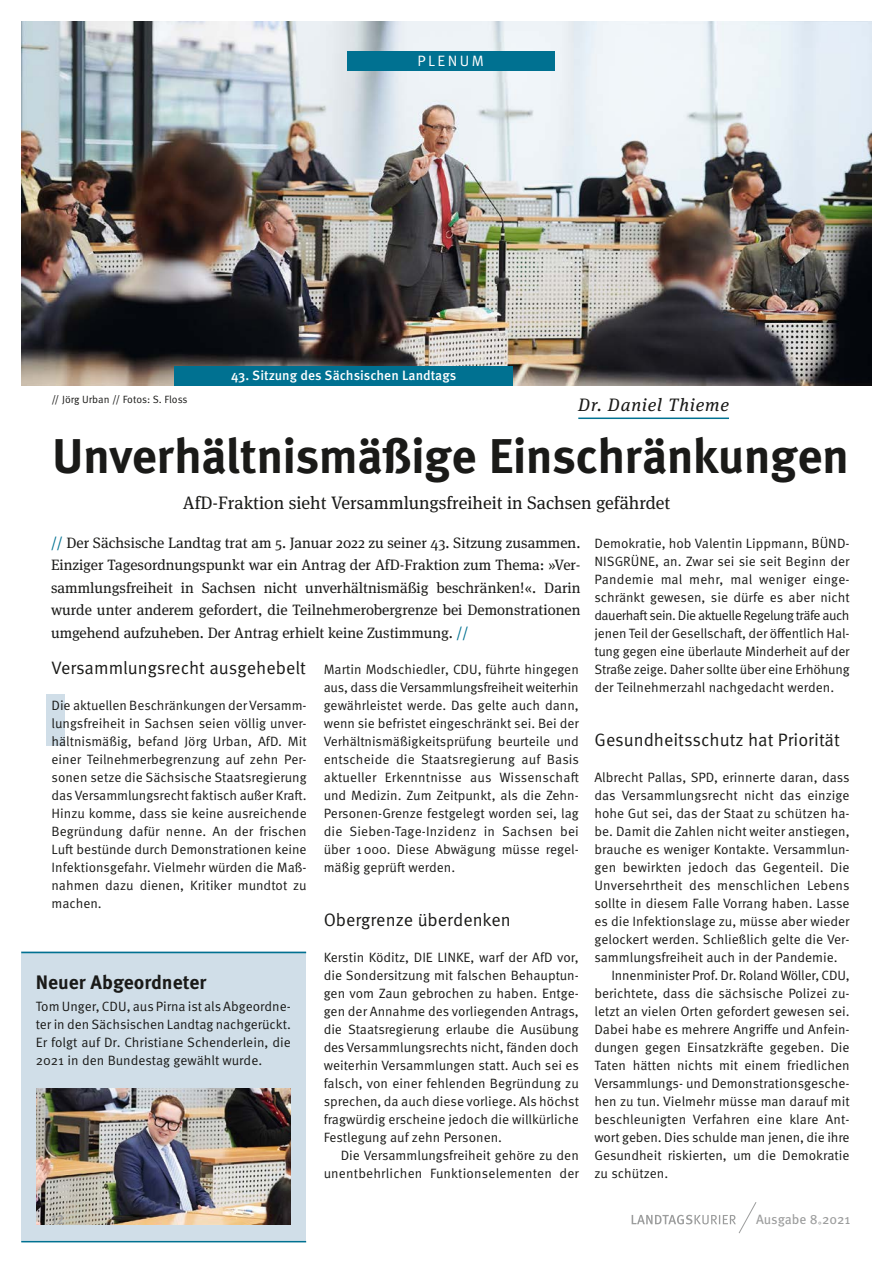
<style>
.page{position:relative;width:893px;height:1263px;background:#fff}
.page>*{position:absolute;margin:0;border:0;box-sizing:border-box;transform-origin:0 0}
.t1{font:700 48.75px "Meta Pro";letter-spacing:-.015em;color:#1a1a18}
.t2{font:700 19.5px "Meta Pro";color:#1a1a18}
.t3{font:18px "Meta Pro Norm";color:#1a1a18}
.t4{font:18px "Meta Serif Pro";color:#1a1a18}
.t5{font:italic 18px "Meta Serif Pro";letter-spacing:.05em;color:#1a1a18}
.t6{font:15px/22.5px "Meta Serif Pro";color:#1a1a18;text-align:justify}
.t7{font:15px "Meta Pro Norm";letter-spacing:.16em;color:#fff}
.t8{font:13.5px/18px "Meta Pro Norm";color:#1a1a18;text-align:justify}
.t9{font:500 13.5px "Meta Pro";color:#fff}
.t10{font:13.5px "Meta Pro";color:#9c9d9d}
.t11{font:500 13.5px "Meta Pro";color:#9c9d9d}
.t12{font:10.5px "Meta Pro Norm";color:#1a1a18}
.s1{color:#007191}
</style>
<div class="page">
<img style="left:21px;top:21px;width:851px;height:365px">
<div style="left:46px;top:695px;width:19px;height:51px;background:#d0dee8"></div>
<hr style="left:578px;top:417px;width:151px;height:2px;background:#007191">
<div style="left:174px;top:366px;width:339px;height:20px;background:#007191"></div>
<div style="left:21px;top:952px;width:285px;height:290px;background:#d0dee8"></div>
<img style="left:37px;top:1089px;width:254px;height:136px">
<hr style="left:21px;top:952px;width:285px;height:1px;background:#007191">
<hr style="left:21px;top:1241px;width:285px;height:1px;background:#007191">
<div style="left:347px;top:51px;width:207px;height:20px;background:#007191"></div>
<svg style="left:632px;top:1202px;width:125px;height:32px"></svg>
<p class="t7" style="left:418px;top:50px;width:68px">PLENUM</p>
<h1 class="t9" style="left:231px;top:365px;width:227px">43. Sitzung des Sächsischen Landtags</h1>
<p class="t12" style="left:52px;top:391px;width:138px">// Jörg Urban // Fotos: S. Floss</p>
<p class="t5" style="left:578px;top:391px;width:152px">Dr. Daniel Thieme</p>
<h2 class="t1" style="left:52px;top:417px;width:799px">Unverhältnismäßige Einschränkungen</h2>
<h3 class="t4" style="left:183px;top:490px;width:489px">AfD-Fraktion sieht Versammlungsfreiheit in Sachsen gefährdet</h3>
<p class="t6" style="left:51px;top:530px;width:531px"><span class="s1">//</span> Der Sächsische Landtag trat am 5. Januar 2022 zu seiner 43. Sitzung zusammen.<br>Einziger Tagesordnungspunkt war ein Antrag der AfD-Fraktion zum Thema: »Ver&shy;sammlungsfreiheit in Sachsen nicht unverhältnismäßig beschränken!«. Darin wurde unter anderem gefordert, die Teilnehmerobergrenze bei Demonstrationen umgehend aufzuheben. Der Antrag erhielt keine Zustimmung. <span class="s1">//</span></p>
<h4 class="t3" style="left:52px;top:654px;width:256px">Versammlungsrecht ausgehebelt</h4>
<p class="t8" style="left:52px;top:695px;width:257px">Die aktuellen Beschränkungen der Versamm&shy;lungsfreiheit in Sachsen seien völlig unver&shy;hältnismäßig, befand Jörg Urban, AfD. Mit einer Teilnehmerbegrenzung auf zehn Per&shy;sonen setze die Sächsische Staatsregierung das Versammlungsrecht faktisch außer Kraft.<br>Hinzu komme, dass sie keine ausreichende Begründung dafür nenne. An der frischen Luft bestünde durch Demonstrationen keine Infektionsgefahr. Vielmehr würden die Maß&shy;nahmen dazu dienen, Kritiker mundtot zu machen.</p>
<h4 class="t2" style="left:36px;top:966px;width:172px">Neuer Abgeordneter</h4>
<p class="t8" style="left:36px;top:996px;width:257px">Tom Unger, CDU, aus Pirna ist als Abgeordne&shy;ter in den Sächsischen Landtag nachgerückt.<br>Er folgt auf Dr. Christiane Schenderlein, die 2021 in den Bundestag gewählt wurde.</p>
<p class="t8" style="left:324px;top:659px;width:257px">Martin Modschiedler, CDU, führte hingegen aus, dass die Versammlungsfreiheit weiterhin gewährleistet werde. Das gelte auch dann, wenn sie befristet eingeschränkt sei. Bei der Verhältnismäßigkeitsprüfung beurteile und entscheide die Staatsregierung auf Basis aktueller Erkenntnisse aus Wissenschaft und Medizin. Zum Zeitpunkt, als die Zehn-Personen-Grenze festgelegt worden sei, lag die Sieben-Tage-Inzidenz in Sachsen bei über 1000. Diese Abwägung müsse regel&shy;mäßig geprüft werden.</p>
<h4 class="t3" style="left:324px;top:906px;width:189px">Obergrenze überdenken</h4>
<p class="t8" style="left:324px;top:947px;width:257px">Kerstin Köditz, DIE LINKE, warf der AfD vor, die Sondersitzung mit falschen Behauptun&shy;gen vom Zaun gebrochen zu haben. Entge&shy;gen der Annahme des vorliegenden Antrags, die Staatsregierung erlaube die Ausübung des Versammlungsrechts nicht, fänden doch weiterhin Versammlungen statt. Auch sei es falsch, von einer fehlenden Begründung zu sprechen, da auch diese vorliege. Als höchst fragwürdig erscheine jedoch die willkürliche Festlegung auf zehn Personen.</p>
<p class="t8" style="left:324px;top:1145px;width:257px;text-align:right">Die Versammlungsfreiheit gehöre zu den unentbehrlichen Funktionselementen der</p>
<p class="t8" style="left:594px;top:533px;width:257px">Demokratie, hob Valentin Lippmann, BÜND-NISGRÜNE, an. Zwar sei sie seit Beginn der Pandemie mal mehr, mal weniger einge&shy;schränkt gewesen, sie dürfe es aber nicht dauerhaft sein. Die aktuelle Regelung träfe auch jenen Teil der Gesellschaft, der öffentlich Hal&shy;tung gegen eine überlaute Minderheit auf der Straße zeige. Daher sollte über eine Erhöhung der Teilnehmerzahl nachgedacht werden.</p>
<h4 class="t3" style="left:594px;top:726px;width:247px">Gesundheitsschutz hat Priorität</h4>
<p class="t8" style="left:594px;top:767px;width:257px">Albrecht Pallas, SPD, erinnerte daran, dass das Versammlungsrecht nicht das einzige hohe Gut sei, das der Staat zu schützen ha&shy;be. Damit die Zahlen nicht weiter anstiegen, brauche es weniger Kontakte. Versammlun&shy;gen bewirkten jedoch das Gegenteil. Die Unversehrtheit des menschlichen Lebens sollte in diesem Falle Vorrang haben. Lasse es die Infektionslage zu, müsse aber wieder gelockert werden. Schließlich gelte die Ver&shy;sammlungsfreiheit auch in der Pandemie.</p>
<p class="t8" style="left:594px;top:965px;width:257px;text-indent:17px">Innenminister Prof. Dr. Roland Wöller, CDU, berichtete, dass die sächsische Polizei zu&shy;letzt an vielen Orten gefordert gewesen sei.<br>Dabei habe es mehrere Angriffe und Anfein&shy;dungen gegen Einsatzkräfte gegeben. Die Taten hätten nichts mit einem friedlichen Versammlungs- und Demonstrationsgesche&shy;hen zu tun. Vielmehr müsse man darauf mit beschleunigten Verfahren eine klare Ant&shy;wort geben. Dies schulde man jenen, die ihre Gesundheit riskierten, um die Demokratie zu schützen.</p>
<p class="t11" style="left:51px;top:1209px;width:15px">12</p>
<p class="t10" style="left:756px;top:1209px;width:96px">Ausgabe 8 2021</p>
<p class="t10" style="left:818px;top:1217px;width:6px">˚</p>
</div>
